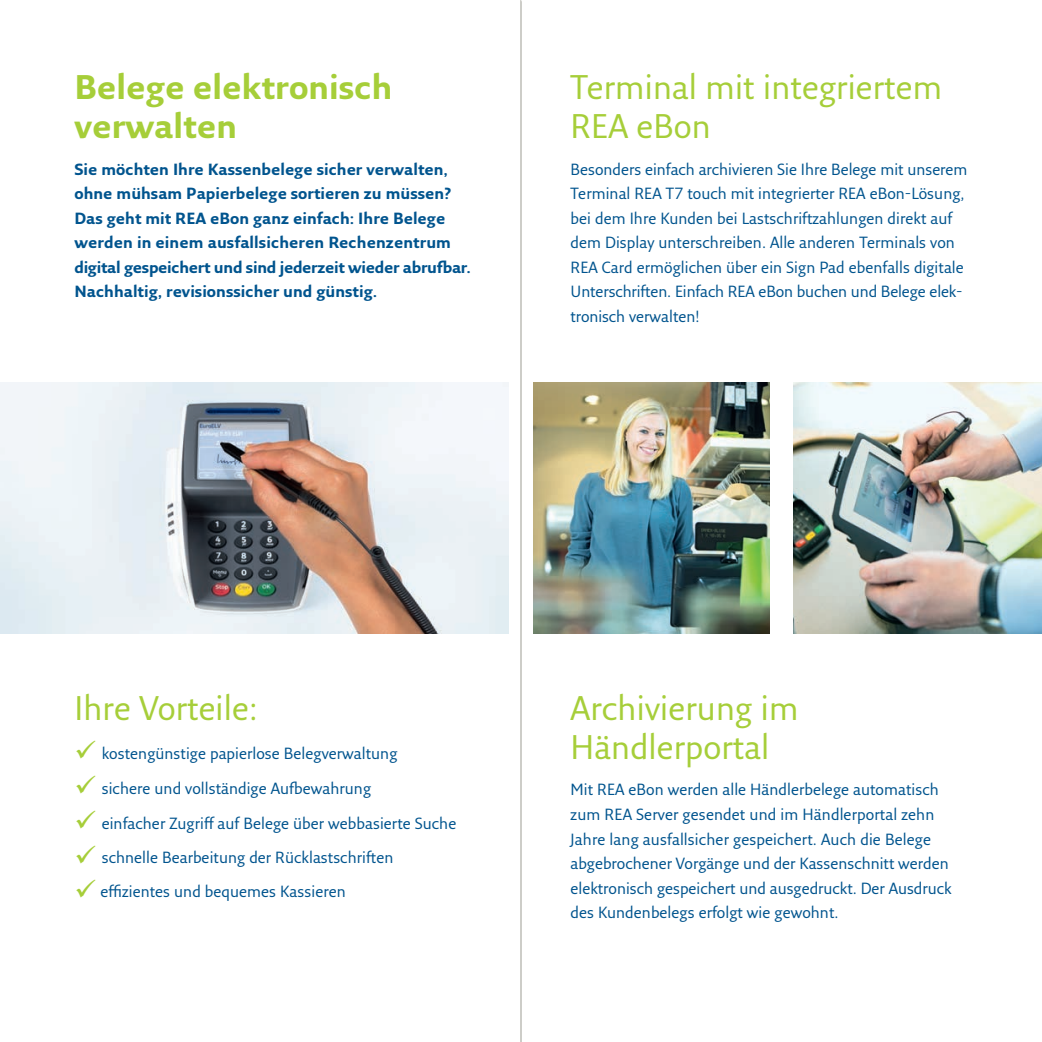
<style>
.page{position:relative;width:1042px;height:1042px;background:#fff}
.page>*{position:absolute;margin:0;border:0;box-sizing:border-box;transform-origin:0 0}
.t1{font:33.25px/38.5px "Fresco Sans Plus Pro";color:#a6ce39}
.t2{font:700 33.25px/38.5px "Fresco Sans Plus Pro";color:#a6ce39}
.t3{font:15.75px/24.5px "Fresco Sans Plus Pro";color:#00548e}
.t4{font:700 15.75px/24.5px "Fresco Sans Plus Pro";color:#00548e}
.s1{color:#a6ce39}
</style>
<div class="page">
<img style="left:794px;top:383px;width:248px;height:250px">
<img style="left:0;top:383px;width:508px;height:250px">
<img style="left:533px;top:383px;width:236px;height:250px">
<hr style="left:521px;top:1px;width:1px;height:1041px;background:#c1c1bb">
<hr style="left:520px;top:0;width:1px;height:1042px;background:#c1c1bb">
<h1 class="t2" style="left:74px;top:68px;width:320px">Belege elektronisch verwalten</h1>
<p class="t4" style="left:74px;top:157px;width:398px">Sie möchten Ihre Kassenbelege sicher verwalten, ohne mühsam Papierbelege sortieren zu müssen?<br>Das geht mit REA eBon ganz einfach: Ihre Belege werden in einem ausfallsicheren Rechenzentrum digital gespeichert und sind jederzeit wieder abrufbar.<br>Nachhaltig, revisionssicher und günstig.</p>
<h1 class="t1" style="left:570px;top:68px;width:373px">Terminal mit integriertem<br>REA eBon</h1>
<p class="t3" style="left:570px;top:157px;width:398px">Besonders einfach archivieren Sie Ihre Belege mit unserem Terminal REA T7 touch mit integrierter REA eBon-Lösung, bei dem Ihre Kunden bei Lastschriftzahlungen direkt auf dem Display unterschreiben. Alle anderen Terminals von REA Card ermöglichen über ein Sign Pad ebenfalls digitale Unterschriften. Einfach REA eBon buchen und Belege elek&shy;tronisch verwalten!</p>
<h1 class="t1" style="left:74px;top:689px;width:185px">Ihre Vorteile:</h1>
<p class="t3" style="left:74px;top:740px;width:325px"><span class="s1">✓</span> kostengünstige papierlose Belegverwaltung</p>
<p class="t3" style="left:74px;top:775px;width:298px"><span class="s1">✓</span> sichere und vollständige Aufbewahrung</p>
<p class="t3" style="left:74px;top:810px;width:383px"><span class="s1">✓</span> einfacher Zugriff auf Belege über webbasierte Suche</p>
<p class="t3" style="left:74px;top:845px;width:320px"><span class="s1">✓</span> schnelle Bearbeitung der Rücklastschriften</p>
<p class="t3" style="left:74px;top:879px;width:273px"><span class="s1">✓</span> effizientes und bequemes Kassieren</p>
<h1 class="t1" style="left:570px;top:689px;width:230px">Archivierung im<br>Händlerportal</h1>
<p class="t3" style="left:570px;top:777px;width:382px">Mit REA eBon werden alle Händlerbelege automatisch zum REA Server gesendet und im Händlerportal zehn Jahre lang ausfallsicher gespeichert. Auch die Belege abgebrochener Vorgänge und der Kassenschnitt werden elektronisch gespeichert und ausgedruckt. Der Ausdruck des Kundenbelegs erfolgt wie gewohnt.</p>
</div>
